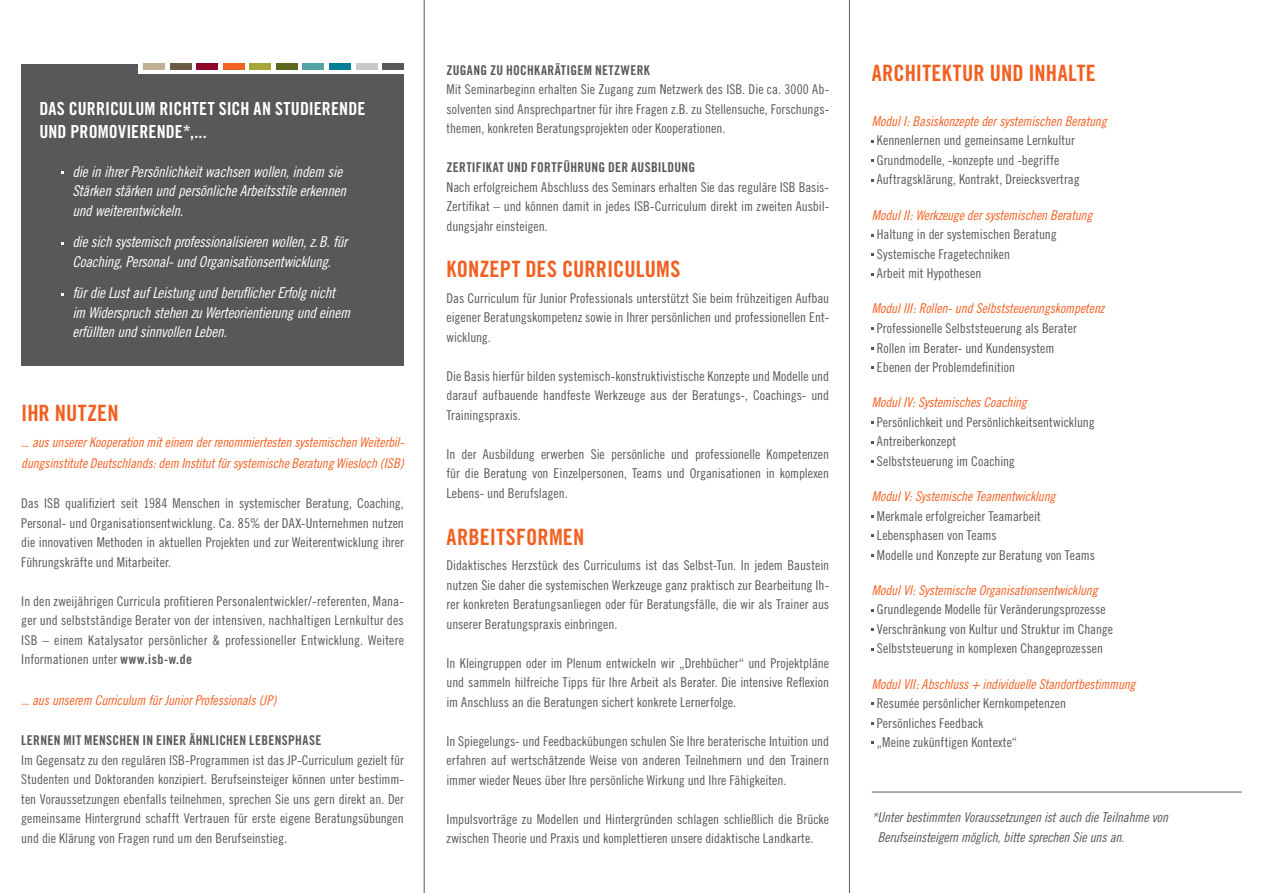
<style>
.page{position:relative;width:1263px;height:893px;background:#fff}
.page>*{position:absolute;margin:0;border:0;box-sizing:border-box;transform-origin:0 0}
.t1{font:22.5px "Trade Gothic Bold Cond Twenty";letter-spacing:.005em;color:#f26021}
.t2{font:18px/22.5px "Trade Gothic Bold Cond Twenty";letter-spacing:.005em;color:#fff}
.t3{font:15px/19.5px "Trade Gothic Cond Eighteen Obl";letter-spacing:-.015em;color:#fff}
.t4{font:13.5px/19.5px "Trade Gothic Cond Eighteen";color:#57585a;text-align:justify}
.t5{font:13.5px/21px "Trade Gothic Cond Eighteen Obl";letter-spacing:-.01em;color:#f26021}
.t6{font:13.5px "Trade Gothic Bold Cond Twenty";letter-spacing:.025em;color:#57585a}
.t7{font:13.5px/19.5px "Trade Gothic Cond Eighteen Obl";letter-spacing:-.015em;color:#57585a}
.s1{font-family:"Trade Gothic Bold Cond Twenty"}
</style>
<div class="page">
<div style="left:21px;top:64px;width:383px;height:302px;background:#57585a"></div>
<div style="left:139px;top:53px;width:268px;height:21px;background:#fff"></div>
<div style="left:170px;top:64px;width:21px;height:6px;background:#6b5a46"></div>
<div style="left:196px;top:64px;width:22px;height:6px;background:#910529"></div>
<div style="left:223px;top:64px;width:21px;height:6px;background:#f26021"></div>
<div style="left:250px;top:64px;width:21px;height:6px;background:#a6a738"></div>
<div style="left:276px;top:64px;width:21px;height:6px;background:#5d671d"></div>
<div style="left:303px;top:64px;width:21px;height:6px;background:#54a2a3"></div>
<div style="left:329px;top:64px;width:22px;height:6px;background:#008095"></div>
<div style="left:356px;top:64px;width:21px;height:6px;background:#c7c8ca"></div>
<div style="left:382px;top:64px;width:22px;height:6px;background:#57585a"></div>
<div style="left:143px;top:64px;width:22px;height:6px;background:#bcaf93"></div>
<hr style="left:872px;top:792px;width:370px;height:1px;background:#57585a">
<hr style="left:849px;top:0;width:1px;height:893px;background:#57585a">
<hr style="left:424px;top:0;width:1px;height:893px;background:#57585a">
<h2 class="t2" style="left:39px;top:98px;width:328px">DAS CURRICULUM RICHTET SICH AN STUDIERENDE<br>UND PROMOVIERENDE*,...</h2>
<p class="t3" style="left:72px;top:162px;width:275px">die in ihrer Persönlichkeit wachsen wollen, indem sie<br>Stärken stärken und persönliche Arbeitsstile erkennen und weiterentwickeln.</p>
<p class="t3" style="left:72px;top:232px;width:277px">die sich systemisch professionalisieren wollen, z.B. für<br>Coaching, Personal- und Organisationsentwicklung.</p>
<p class="t3" style="left:72px;top:283px;width:279px">für die Lust auf Leistung und beruflicher Erfolg nicht im Widerspruch stehen zu Werteorientierung und einem erfüllten und sinnvollen Leben.</p>
<h1 class="t1" style="left:21px;top:399px;width:99px">IHR NUTZEN</h1>
<p class="t5" style="left:21px;top:431px;width:384px">... aus unserer Kooperation mit einem der renommiertesten systemischen Weiterbil&shy;dungsinstitute Deutschlands: dem Institut für systemische Beratung Wiesloch (ISB)</p>
<p class="t4" style="left:21px;top:493px;width:384px">Das ISB qualifiziert seit 1984 Menschen in systemischer Beratung, Coaching, Personal- und Organisationsentwicklung. Ca. 85% der DAX-Unternehmen nutzen die innovativen Methoden in aktuellen Projekten und zur Weiterentwicklung ihrer Führungskräfte und Mitarbeiter.</p>
<p class="t4" style="left:21px;top:591px;width:384px">In den zweijährigen Curricula profitieren Personalentwickler/-referenten, Mana&shy;ger und selbstständige Berater von der intensiven, nachhaltigen Lernkultur des ISB – einem Katalysator persönlicher &amp; professioneller Entwicklung. Weitere Informationen unter <span class="s1">www.isb-w.de</span></p>
<p class="t5" style="left:21px;top:689px;width:257px">... aus unserem Curriculum für Junior Professionals (JP)</p>
<p class="t6" style="left:21px;top:732px;width:302px">LERNEN MIT MENSCHEN IN EINER ÄHNLICHEN LEBENSPHASE</p>
<p class="t4" style="left:21px;top:750px;width:384px">Im Gegensatz zu den regulären ISB-Programmen ist das JP-Curriculum gezielt für Studenten und Doktoranden konzipiert. Berufseinsteiger können unter bestimm&shy;ten Voraussetzungen ebenfalls teilnehmen, sprechen Sie uns gern direkt an. Der gemeinsame Hintergrund schafft Vertrauen für erste eigene Beratungsübungen und die Klärung von Fragen rund um den Berufseinstieg.</p>
<p class="t6" style="left:446px;top:62px;width:205px">ZUGANG ZU HOCHKARÄTIGEM NETZWERK</p>
<p class="t4" style="left:446px;top:80px;width:384px">Mit Seminarbeginn erhalten Sie Zugang zum Netzwerk des ISB. Die ca. 3000 Ab&shy;solventen sind Ansprechpartner für ihre Fragen z.B. zu Stellensuche, Forschungs&shy;themen, konkreten Beratungsprojekten oder Kooperationen.</p>
<p class="t6" style="left:446px;top:159px;width:250px">ZERTIFIKAT UND FORTFÜHRUNG DER AUSBILDUNG</p>
<p class="t4" style="left:446px;top:177px;width:384px">Nach erfolgreichem Abschluss des Seminars erhalten Sie das reguläre ISB Basis-Zertifikat – und können damit in jedes ISB-Curriculum direkt im zweiten Ausbil&shy;dungsjahr einsteigen.</p>
<h1 class="t1" style="left:446px;top:256px;width:235px">KONZEPT DES CURRICULUMS</h1>
<p class="t4" style="left:446px;top:288px;width:384px">Das Curriculum für Junior Professionals unterstützt Sie beim frühzeitigen Aufbau eigener Beratungskompetenz sowie in Ihrer persönlichen und professionellen Ent&shy;wicklung.</p>
<p class="t4" style="left:446px;top:366px;width:384px">Die Basis hierfür bilden systemisch-konstruktivistische Konzepte und Modelle und darauf aufbauende handfeste Werkzeuge aus der Beratungs-, Coachings- und Trainingspraxis.</p>
<p class="t4" style="left:446px;top:444px;width:384px">In der Ausbildung erwerben Sie persönliche und professionelle Kompetenzen für die Beratung von Einzelpersonen, Teams und Organisationen in komplexen Lebens- und Berufslagen.</p>
<h1 class="t1" style="left:446px;top:523px;width:139px">ARBEITSFORMEN</h1>
<p class="t4" style="left:446px;top:555px;width:384px">Didaktisches Herzstück des Curriculums ist das Selbst-Tun. In jedem Baustein nutzen Sie daher die systemischen Werkzeuge ganz praktisch zur Bearbeitung Ih&shy;rer konkreten Beratungsanliegen oder für Beratungsfälle, die wir als Trainer aus unserer Beratungspraxis einbringen.</p>
<p class="t4" style="left:446px;top:653px;width:384px">In Kleingruppen oder im Plenum entwickeln wir „Drehbücher“ und Projektpläne und sammeln hilfreiche Tipps für Ihre Arbeit als Berater. Die intensive Reflexion im Anschluss an die Beratungen sichert konkrete Lernerfolge.</p>
<p class="t4" style="left:446px;top:731px;width:384px">In Spiegelungs- und Feedbackübungen schulen Sie Ihre beraterische Intuition und erfahren auf wertschätzende Weise von anderen Teilnehmern und den Trainern immer wieder Neues über Ihre persönliche Wirkung und Ihre Fähigkeiten.</p>
<p class="t4" style="left:446px;top:809px;width:384px">Impulsvorträge zu Modellen und Hintergründen schlagen schließlich die Brücke zwischen Theorie und Praxis und komplettieren unsere didaktische Landkarte.</p>
<h1 class="t1" style="left:872px;top:59px;width:226px">ARCHITEKTUR UND INHALTE</h1>
<p class="t5" style="left:872px;top:111px;width:236px">Modul I: Basiskonzepte der systemischen Beratung</p>
<p class="t4" style="left:877px;top:131px;width:204px;text-align:left">Kennenlernen und gemeinsame Lernkultur<br>Grundmodelle, -konzepte und -begriffe<br>Auftragsklärung, Kontrakt, Dreiecksvertrag</p>
<p class="t5" style="left:872px;top:204px;width:222px">Modul II: Werkzeuge der systemischen Beratung</p>
<p class="t4" style="left:877px;top:225px;width:181px;text-align:left">Haltung in der systemischen Beratung<br>Systemische Fragetechniken<br>Arbeit mit Hypothesen</p>
<p class="t5" style="left:872px;top:298px;width:234px">Modul III: Rollen- und Selbststeuerungskompetenz</p>
<p class="t4" style="left:877px;top:318px;width:201px;text-align:left">Professionelle Selbststeuerung als Berater<br>Rollen im Berater- und Kundensystem<br>Ebenen der Problemdefinition</p>
<p class="t5" style="left:872px;top:392px;width:157px">Modul IV: Systemisches Coaching</p>
<p class="t4" style="left:877px;top:412px;width:219px;text-align:left">Persönlichkeit und Persönlichkeitsentwicklung<br>Antreiberkonzept<br>Selbststeuerung im Coaching</p>
<p class="t5" style="left:872px;top:486px;width:185px">Modul V: Systemische Teamentwicklung</p>
<p class="t4" style="left:877px;top:506px;width:220px;text-align:left">Merkmale erfolgreicher Teamarbeit<br>Lebensphasen von Teams<br>Modelle und Konzepte zur Beratung von Teams</p>
<p class="t5" style="left:872px;top:579px;width:227px">Modul VI: Systemische Organisationsentwicklung</p>
<p class="t4" style="left:877px;top:600px;width:238px;text-align:left">Grundlegende Modelle für Veränderungsprozesse<br>Verschränkung von Kultur und Struktur im Change<br>Selbststeuerung in komplexen Changeprozessen</p>
<p class="t5" style="left:872px;top:673px;width:265px">Modul VII: Abschluss + individuelle Standortbestimmung</p>
<p class="t4" style="left:877px;top:693px;width:191px;text-align:left">Resumée persönlicher Kernkompetenzen<br>Persönliches Feedback<br>„Meine zukünftigen Kontexte“</p>
<p class="t7" style="left:878px;top:808px;width:292px;text-indent:-6px">*Unter bestimmten Voraussetzungen ist auch die Teilnahme von<br>Berufseinsteigern möglich, bitte sprechen Sie uns an.</p>
</div>
